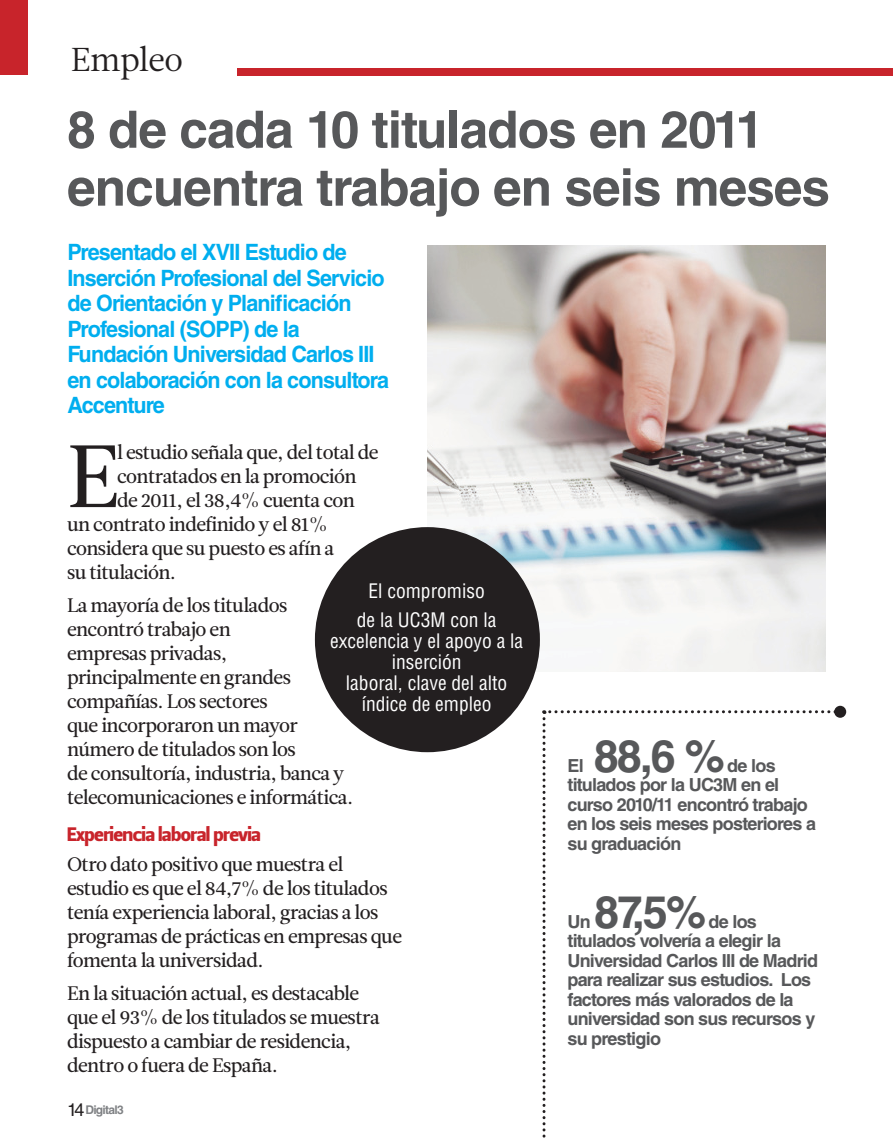
<style>
.page{position:relative;width:893px;height:1140px;background:#fff}
.page>*{position:absolute;margin:0;border:0;box-sizing:border-box;transform-origin:0 0}
.t1{font:88.05px "Leitura News Roman 2";color:#231f20}
.t2{font:700 51.45px/57.9px "Helvetica LT Std";letter-spacing:-.02em;color:#57585a}
.t3{font:700 45px "Helvetica LT Std";color:#57585a}
.t4{font:33px "Leitura News Roman 1";letter-spacing:-.01em;color:#231f20}
.t5{font:700 22.5px/25.5px "Helvetica LT Std";letter-spacing:-.04em;color:#00aeef;scale:.96 1}
.t6{font:19.5px/24px "Leitura News Roman 2";letter-spacing:-.03em;color:#231f20}
.t7{font:condensed 19.5px/21px "Helvetica LT Std";color:#fff;text-align:center}
.t8{font:700 18px/19.5px "Helvetica LT Std";letter-spacing:-.04em;color:#57585a}
.t9{font:700 12px "Helvetica LT Std";letter-spacing:-.06em;color:#808285}
.s1{font-weight:400;font-stretch:condensed;color:#fff}
.s2{font-family:"Leitura Sans Grot 4";color:#c8242b}
.s3{font-weight:400;font-size:18px;color:#231f20}
</style>
<div class="page">
<div style="left:0;top:0;width:28px;height:75px;background:#c8242b"></div>
<div style="left:237px;top:68px;width:656px;height:8px;background:#c8242b"></div>
<img style="left:427px;top:246px;width:398px;height:425px">
<svg style="left:542px;top:710px;width:299px;height:428px"></svg>
<div style="left:834px;top:705px;width:12px;height:12px;background:#231f20;border-radius:50%"></div>
<div style="left:315px;top:527px;width:225px;height:225px;background:#231f20;border-radius:50%"></div>
<p class="t4" style="left:71px;top:47px;width:114px">Empleo</p>
<p class="t2" style="left:67px;top:100px;width:764px">8 de cada 10 titulados en 2011 encuentra trabajo en seis meses</p>
<p class="t5" style="left:68px;top:239px;width:336px">Presentado el XVII Estudio de<br>Inserción Profesional del Servicio de Orientación y Planificación<br>Profesional (SOPP) de la<br>Fundación Universidad Carlos III en colaboración con la consultora<br>Accenture<span class="s1">E</span></p>
<p class="t1" style="left:67px;top:444px;width:54px">E</p>
<p class="t6" style="left:117px;top:443px;width:263px">l estudio señala que, del total de</p>
<p class="t6" style="left:117px;top:467px;width:241px">contratados en la promoción</p>
<p class="t6" style="left:117px;top:491px;width:239px">de 2011, el 38,4% cuenta con</p>
<p class="t6" style="left:67px;top:515px;width:262px">un contrato indefinido y el 81%</p>
<p class="t6" style="left:67px;top:539px;width:269px">considera que su puesto es afín a</p>
<p class="t6" style="left:67px;top:563px;width:111px">su titulación.</p>
<p class="t6" style="left:67px;top:595px;width:288px">La mayoría de los titulados encontró trabajo en<br>empresas privadas, principalmente en grandes compañías. Los sectores<br>que incorporaron un mayor número de titulados son los<br>de consultoría, industria, banca y telecomunicaciones e informática.</p>
<p class="t6" style="left:67px;top:821px;width:278px;line-height:30.5px"><span class="s2">Experiencia laboral previa<br></span>Otro dato positivo que muestra el</p>
<p class="t6" style="left:67px;top:878px;width:337px">estudio es que el 84,7% de los titulados tenía experiencia laboral, gracias a los programas de prácticas en empresas que fomenta la universidad.</p>
<p class="t6" style="left:67px;top:983px;width:314px">En la situación actual, es destacable que el 93% de los titulados se muestra dispuesto a cambiar de residencia, dentro o fuera de España.</p>
<p class="t7" style="left:357px;top:576px;width:141px;line-height:29.5px">El compromiso<br>de la UC3M con la</p>
<p class="t7" style="left:330px;top:630px;width:195px">excelencia y el apoyo a la inserción<br>laboral, clave del alto índice de empleo</p>
<p class="t9" style="left:67px;top:1102px;width:58px"><span class="s3">14</span>Digital3</p>
<p class="t3" style="left:594px;top:728px;width:133px">88,6 %</p>
<p class="t8" style="left:567px;top:755px;width:250px;text-indent:160px">de los titulados por la UC3M en el curso 2010/11 encontró trabajo en los seis meses posteriores a su graduación</p>
<p class="t8" style="left:567px;top:755px;width:18px">El</p>
<p class="t3" style="left:594px;top:884px;width:113px">87,5%</p>
<p class="t8" style="left:567px;top:911px;width:25px">Un</p>
<p class="t8" style="left:567px;top:911px;width:252px;text-indent:141px">de los titulados volvería a elegir la<br>Universidad Carlos III de Madrid para realizar sus estudios. Los factores más valorados de la universidad son sus recursos y su prestigio</p>
</div>
